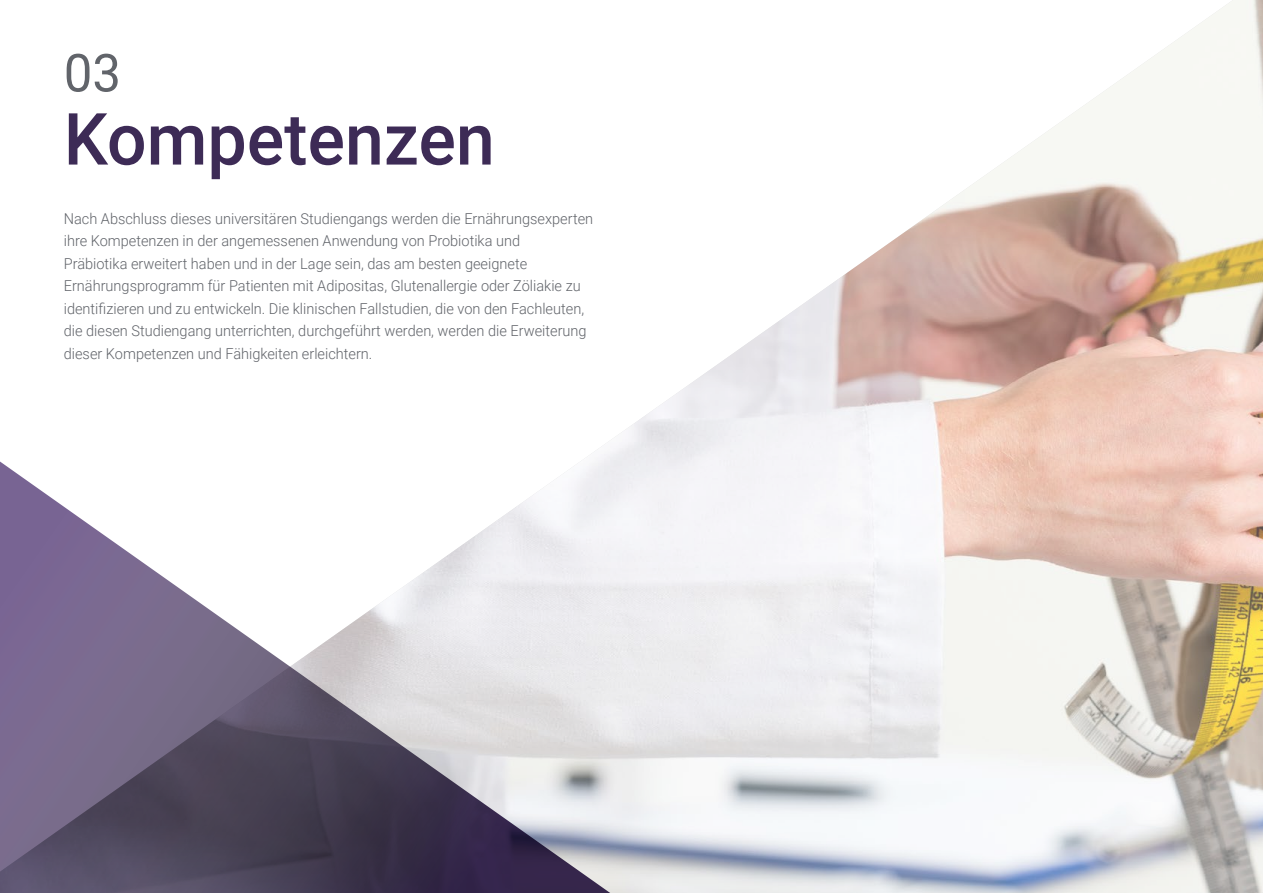
<style>
.page{position:relative;width:1263px;height:893px;background:#fff}
.page>*{position:absolute;margin:0;border:0;box-sizing:border-box;transform-origin:0 0}
.t1{font:500 72px "Roboto";color:#3d2b56}
.t2{font:52.5px "Roboto";color:#61646a}
.t3{font:300 15px/22.5px "Roboto";color:#61646a}
</style>
<div class="page">
<img style="left:604px;top:0;width:659px;height:893px">
<svg style="left:0;top:446px;width:640px;height:447px"></svg>
<h2 class="t2" style="left:64px;top:36px;width:59px">03</h2>
<h1 class="t1" style="left:64px;top:89px;width:432px">Kompetenzen</h1>
<p class="t3" style="left:64px;top:207px;width:531px">Nach Abschluss dieses universitären Studiengangs werden die Ernährungsexperten ihre Kompetenzen in der angemessenen Anwendung von Probiotika und<br>Präbiotika erweitert haben und in der Lage sein, das am besten geeignete Ernährungsprogramm für Patienten mit Adipositas, Glutenallergie oder Zöliakie zu identifizieren und zu entwickeln. Die klinischen Fallstudien, die von den Fachleuten, die diesen Studiengang unterrichten, durchgeführt werden, werden die Erweiterung dieser Kompetenzen und Fähigkeiten erleichtern.</p>
</div>
